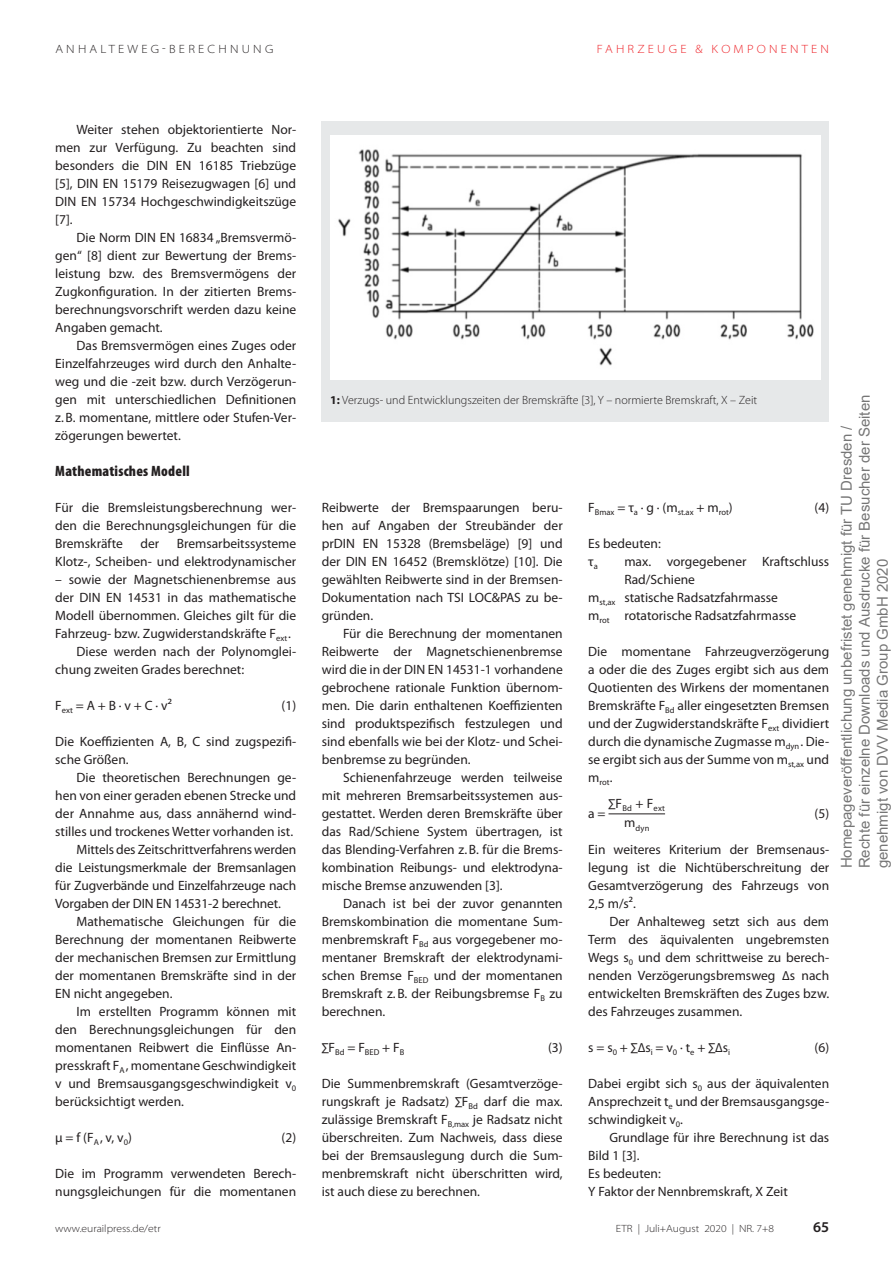
<style>
.page{position:relative;width:893px;height:1263px;background:#fff}
.page>*{position:absolute;margin:0;border:0;box-sizing:border-box;transform-origin:0 0}
.t1{font:15px/18px "Arial";color:rgb(0 0 0/.54)}
.t2{font:900 condensed 15px "Myriad Pro";letter-spacing:.015em;color:#231f20}
.t3{font:600 15px "Myriad Pro";color:#231f20}
.t4{font:13.5px/18px "Myriad Pro";color:#231f20;text-align:justify}
.t5{font:300 12px "Myriad Pro";color:#231f20}
.t6{font:300 semi-expanded 12px "Myriad Pro";letter-spacing:.27em;color:#231f20}
.t7{font:300 semi-expanded 12px "Myriad Pro";letter-spacing:.27em;color:#ee1d23}
.t8{font:300 semi-expanded 10.5px "Myriad Pro";color:#231f20}
.t9{font:8.55px "Myriad Pro";color:#231f20}
.s1{font-weight:700}
</style>
<div class="page">
<hr style="left:608px;top:813px;width:57px;height:1px;background:#231f20">
<div style="left:322px;top:122px;width:507px;height:300px;background:#e6e8e9"></div>
<img style="left:330px;top:135px;width:491px;height:244px">
<p class="t6" style="left:55px;top:42px;width:219px">ANHALTEWEG-BERECHNUNG</p>
<p class="t7" style="left:597px;top:42px;width:234px">FAHRZEUGE &amp; KOMPONENTEN</p>
<p class="t4" style="left:55px;top:120px;width:242px;text-indent:21px">Weiter stehen objektorientierte Nor&shy;men zur Verfügung. Zu beachten sind besonders die DIN EN 16185 Triebzüge [5], DIN EN 15179 Reisezugwagen [6] und DIN EN 15734 Hochgeschwindigkeitszüge [7].</p>
<p class="t4" style="left:55px;top:228px;width:242px;text-indent:21px">Die Norm DIN EN 16834 „Bremsvermö&shy;gen“ [8] dient zur Bewertung der Brems&shy;leistung bzw. des Bremsvermögens der Zugkonfiguration. In der zitierten Brems&shy;berechnungsvorschrift werden dazu keine Angaben gemacht.</p>
<p class="t4" style="left:55px;top:336px;width:242px;text-indent:21px">Das Bremsvermögen eines Zuges oder Einzelfahrzeuges wird durch den Anhalte&shy;weg und die -zeit bzw. durch Verzögerun&shy;gen mit unterschiedlichen Definitionen z.B. momentane, mittlere oder Stufen-Ver&shy;zögerungen bewertet.</p>
<p class="t2" style="left:55px;top:462px;width:136px">Mathematisches Modell</p>
<p class="t4" style="left:55px;top:498px;width:242px">Für die Bremsleistungsberechnung wer&shy;den die Berechnungsgleichungen für die Bremskräfte</p>
<p class="t4" style="left:55px;top:534px;width:242px;text-align:right">Bremsarbeitssysteme<br>Klotz-, Scheiben- und elektrodynamischer</p>
<p class="t4" style="left:55px;top:570px;width:242px">– sowie der Magnetschienenbremse aus</p>
<p class="t4" style="left:55px;top:588px;width:242px">der DIN EN 14531 in das mathematische</p>
<p class="t4" style="left:55px;top:606px;width:242px">Modell übernommen. Gleiches gilt für die</p>
<p class="t4" style="left:55px;top:624px;width:237px">Fahrzeug- bzw. Zugwiderstandskräfte F<sub>ext</sub>.</p>
<p class="t4" style="left:77px;top:642px;width:221px">Diese werden nach der Polynomglei-</p>
<p class="t4" style="left:55px;top:660px;width:190px">chung zweiten Grades berechnet:</p>
<p class="t4" style="left:55px;top:696px;width:118px">F<sub>ext</sub> = A + B · v + C · v²</p>
<p class="t4" style="left:282px;top:696px;width:16px">(1)</p>
<p class="t4" style="left:55px;top:732px;width:242px">Die Koeffizienten A, B, C sind zugspezifi&shy;sche Größen.</p>
<p class="t4" style="left:77px;top:768px;width:221px">Die theoretischen Berechnungen ge-</p>
<p class="t4" style="left:55px;top:786px;width:242px">hen von einer geraden ebenen Strecke und</p>
<p class="t4" style="left:55px;top:804px;width:242px">der Annahme aus, dass annähernd wind-</p>
<p class="t4" style="left:55px;top:822px;width:239px">stilles und trockenes Wetter vorhanden ist.</p>
<p class="t4" style="left:77px;top:840px;width:221px">Mittels des Zeitschrittverfahrens werden</p>
<p class="t4" style="left:55px;top:858px;width:242px">die Leistungsmerkmale der Bremsanlagen</p>
<p class="t4" style="left:55px;top:876px;width:242px">für Zugverbände und Einzelfahrzeuge nach</p>
<p class="t4" style="left:55px;top:894px;width:227px">Vorgaben der DIN EN 14531-2 berechnet.</p>
<p class="t4" style="left:77px;top:912px;width:221px">Mathematische Gleichungen für die</p>
<p class="t4" style="left:55px;top:930px;width:242px">Berechnung der momentanen Reibwerte</p>
<p class="t4" style="left:55px;top:948px;width:242px">der mechanischen Bremsen zur Ermittlung</p>
<p class="t4" style="left:55px;top:966px;width:242px">der momentanen Bremskräfte sind in der</p>
<p class="t4" style="left:55px;top:984px;width:119px">EN nicht angegeben.</p>
<p class="t4" style="left:77px;top:1002px;width:221px">Im erstellten Programm können mit</p>
<p class="t4" style="left:55px;top:1020px;width:242px">den Berechnungsgleichungen für den</p>
<p class="t4" style="left:55px;top:1038px;width:242px">momentanen Reibwert die Einflüsse An-</p>
<p class="t4" style="left:55px;top:1056px;width:242px">presskraft F<sub>A</sub>, momentane Geschwindigkeit</p>
<p class="t4" style="left:55px;top:1074px;width:242px">v und Bremsausgangsgeschwindigkeit v<sub>0</sub></p>
<p class="t4" style="left:55px;top:1092px;width:130px">berücksichtigt werden.</p>
<p class="t4" style="left:55px;top:1128px;width:78px">µ = f (F<sub>A</sub>, v, v<sub>0</sub>)</p>
<p class="t4" style="left:282px;top:1128px;width:16px">(2)</p>
<p class="t4" style="left:55px;top:1164px;width:242px">Die im Programm verwendeten Berech&shy;nungsgleichungen für die momentanen</p>
<p class="t4" style="left:140px;top:534px;width:20px">der</p>
<p class="t5" style="left:330px;top:392px;width:428px"><span class="s1">1:</span> Verzugs- und Entwicklungszeiten der Bremskräfte [3], Y – normierte Bremskraft, X – Zeit</p>
<p class="t1" style="left:837px;top:868px;width:475px;rotate:-90deg">Homepageveröffentlichung unbefristet genehmigt für TU Dresden /<br>Rechte für einzelne Downloads und Ausdrucke für Besucher der Seiten genehmigt von DVV Media Group GmbH 2020</p>
<p class="t4" style="left:322px;top:498px;width:242px">Reibwerte der Bremspaarungen beru&shy;hen auf Angaben der Streubänder der prDIN EN 15328 (Bremsbeläge) [9] und der DIN EN 16452 (Bremsklötze) [10]. Die gewählten Reibwerte sind in der Bremsen-Dokumentation nach TSI LOC&amp;PAS zu be&shy;gründen.</p>
<p class="t4" style="left:322px;top:624px;width:242px;text-indent:21px">Für die Berechnung der momentanen Reibwerte der Magnetschienenbremse wird die in der DIN EN 14531-1 vorhandene gebrochene rationale Funktion übernom&shy;men. Die darin enthaltenen Koeffizienten sind produktspezifisch festzulegen und sind ebenfalls wie bei der Klotz- und Schei&shy;benbremse zu begründen.</p>
<p class="t4" style="left:322px;top:768px;width:242px;text-indent:21px">Schienenfahrzeuge werden teilweise mit mehreren Bremsarbeitssystemen aus&shy;gestattet. Werden deren Bremskräfte über das Rad/Schiene System übertragen, ist das Blending-Verfahren z.B. für die Brems&shy;kombination Reibungs- und elektrodyna&shy;mische Bremse anzuwenden [3].</p>
<p class="t4" style="left:322px;top:894px;width:242px;text-indent:21px">Danach ist bei der zuvor genannten Bremskombination die momentane Sum&shy;menbremskraft F<sub>Bd</sub> aus vorgegebener mo&shy;mentaner Bremskraft der elektrodynami&shy;schen Bremse F<sub>BED</sub> und der momentanen Bremskraft z.B. der Reibungsbremse F<sub>B</sub> zu berechnen.</p>
<p class="t4" style="left:322px;top:1038px;width:84px">∑F<sub>Bd</sub> = F<sub>BED</sub> + F<sub>B</sub></p>
<p class="t4" style="left:548px;top:1038px;width:16px">(3)</p>
<p class="t4" style="left:322px;top:1074px;width:242px">Die Summenbremskraft (Gesamtverzöge&shy;rungskraft je Radsatz) ∑F<sub>Bd</sub> darf die max. zulässige Bremskraft F<sub>B,max</sub> je Radsatz nicht überschreiten. Zum Nachweis, dass diese bei der Bremsauslegung durch die Sum&shy;menbremskraft nicht überschritten wird, ist auch diese zu berechnen.</p>
<p class="t9" style="left:588px;top:507px;width:146px"><sup>F</sup>Bmax <sup>=</sup> <sup>τ</sup>a <sup>·</sup> <sup>g</sup> <sup>·</sup> <sup>(m</sup>st.ax <sup>+</sup> <sup>m</sup>rot<sup>)</sup></p>
<p class="t4" style="left:815px;top:498px;width:16px">(4)</p>
<p class="t4" style="left:588px;top:534px;width:74px">Es bedeuten: τ<sub>a</sub></p>
<p class="t4" style="left:624px;top:552px;width:206px">max. vorgegebener Kraftschluss</p>
<p class="t4" style="left:624px;top:570px;width:72px">Rad/Schiene</p>
<p class="t4" style="left:588px;top:588px;width:191px">m<sub>st,ax</sub> statische Radsatzfahrmasse</p>
<p class="t4" style="left:588px;top:606px;width:209px">m<sub>rot</sub> rotatorische Radsatzfahrmasse</p>
<p class="t4" style="left:588px;top:642px;width:242px">Die momentane Fahrzeugverzögerung a oder die des Zuges ergibt sich aus dem Quotienten des Wirkens der momentanen Bremskräfte F<sub>Bd</sub> aller eingesetzten Bremsen und der Zugwiderstandskräfte F<sub>ext</sub> dividiert durch die dynamische Zugmasse m<sub>dyn</sub>. Die&shy;se ergibt sich aus der Summe von m<sub>st,ax</sub> und</p>
<p class="t9" style="left:588px;top:777px;width:26px"><sup>m</sup>rot<sup>.</sup></p>
<p class="t4" style="left:588px;top:804px;width:19px">a =</p>
<p class="t9" style="left:608px;top:804px;width:58px"><sup>∑F</sup>Bd <sup>+</sup> <sup>F</sup>ext</p>
<p class="t9" style="left:624px;top:823px;width:27px"><sup>m</sup>dyn</p>
<p class="t4" style="left:815px;top:804px;width:16px">(5)</p>
<p class="t4" style="left:588px;top:840px;width:242px">Ein weiteres Kriterium der Bremsenaus&shy;legung ist die Nichtüberschreitung der Gesamtverzögerung des Fahrzeugs von 2,5 m/s².</p>
<p class="t4" style="left:588px;top:912px;width:242px;text-indent:21px">Der Anhalteweg setzt sich aus dem Term des äquivalenten ungebremsten Wegs s<sub>0</sub> und dem schrittweise zu berech&shy;nenden Verzögerungsbremsweg ∆s nach entwickelten Bremskräften des Zuges bzw. des Fahrzeuges zusammen.</p>
<p class="t4" style="left:588px;top:1038px;width:143px">s = s<sub>0</sub> + ∑∆s<sub>i</sub> = v<sub>0</sub> ∙ t<sub>e</sub> + ∑∆s<sub>i</sub></p>
<p class="t4" style="left:815px;top:1038px;width:16px">(6)</p>
<p class="t4" style="left:588px;top:1074px;width:242px">Dabei ergibt sich s<sub>0</sub> aus der äquivalenten Ansprechzeit t<sub>e</sub> und der Bremsausgangsge&shy;schwindigkeit v<sub>0</sub>.</p>
<p class="t4" style="left:588px;top:1128px;width:242px;text-align:left;text-indent:21px">Grundlage für ihre Berechnung ist das<br>Bild 1 [3].<br>Es bedeuten:<br>Y Faktor der Nennbremskraft, X Zeit</p>
<p class="t8" style="left:55px;top:1222px;width:107px">www.eurailpress.de/etr</p>
<p class="t8" style="left:616px;top:1222px;width:159px">ETR | Juli+August 2020 | NR. 7+8</p>
<p class="t3" style="left:813px;top:1217px;width:18px">65</p>
</div>
